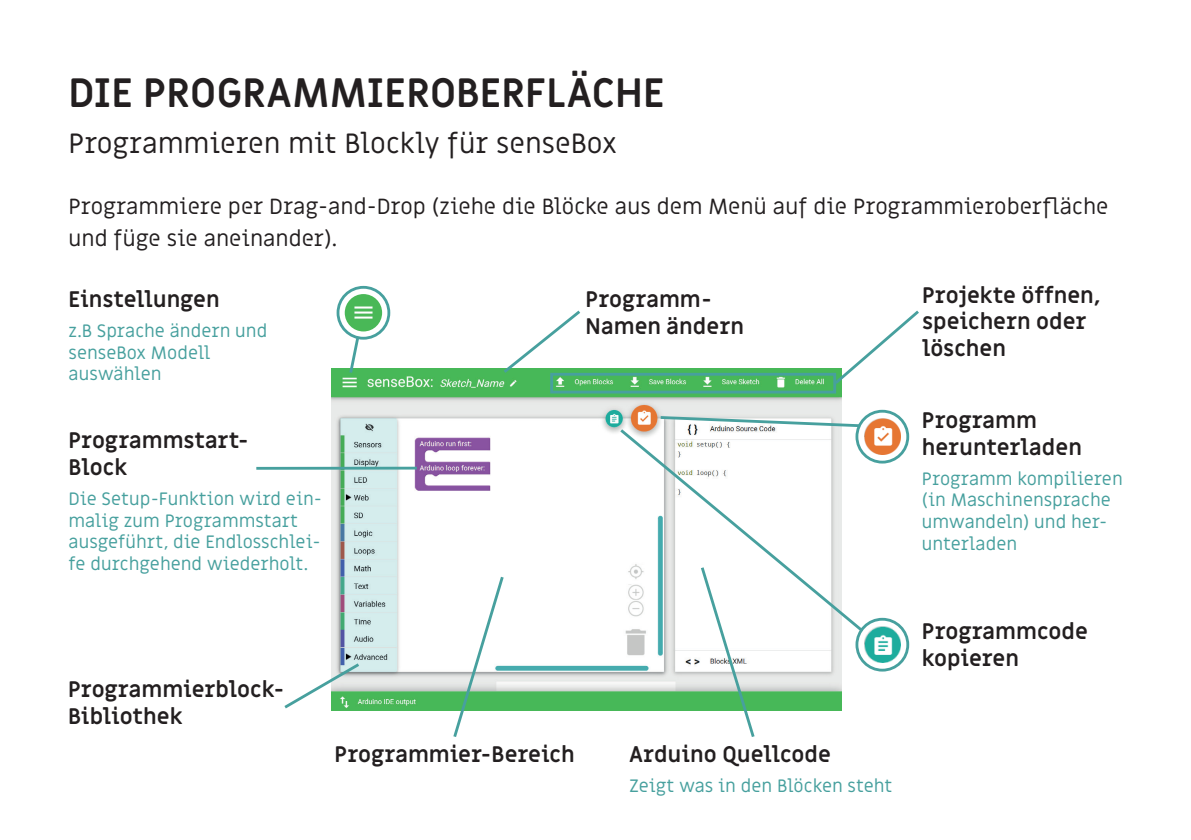
<style>
.page{position:relative;width:1191px;height:840px;background:#fff}
.page>*{position:absolute;margin:0;border:0;box-sizing:border-box;transform-origin:0 0}
.t1{font:700 40px "Miriam Libre";color:#231f20}
.t2{font:28px "Miriam Libre";color:#231f20}
.t3{font:700 22px/26.4px "Miriam Libre";color:#231f20}
.t4{font:22px/32px "Miriam Libre";color:#231f20}
.t5{font:18px/21.6px "Miriam Libre";color:#47a09e}
</style>
<div class="page">
<img style="left:332px;top:368px;width:509px;height:342px">
<hr style="left:256px;top:466px;width:161px;height:3px;background:#47a09e">
<svg style="left:284px;top:660px;width:78px;height:50px"></svg>
<svg style="left:344px;top:293px;width:39px;height:39px"></svg>
<div style="left:342px;top:292px;width:42px;height:41px;border:2px solid #fff;border-radius:50%"></div>
<svg style="left:500px;top:310px;width:83px;height:65px"></svg>
<svg style="left:347px;top:334px;width:14px;height:41px"></svg>
<svg style="left:831px;top:310px;width:88px;height:76px"></svg>
<svg style="left:657px;top:414px;width:206px;height:12px"></svg>
<svg style="left:617px;top:426px;width:249px;height:208px"></svg>
<svg style="left:451px;top:573px;width:55px;height:164px"></svg>
<svg style="left:698px;top:564px;width:58px;height:173px"></svg>
<div style="left:550px;top:372px;width:286px;height:21px;border:3px solid #47a09e"></div>
<img style="left:864px;top:418px;width:36px;height:36px">
<div style="left:855px;top:409px;width:54px;height:54px;border:3px solid #47a09e;border-radius:50%"></div>
<img style="left:864px;top:626px;width:36px;height:36px">
<div style="left:855px;top:617px;width:54px;height:54px;border:3px solid #47a09e;border-radius:50%"></div>
<img style="left:351px;top:300px;width:25px;height:25px">
<div style="left:336px;top:286px;width:54px;height:53px;border:3px solid #47a09e;border-radius:50%"></div>
<h1 class="t1" style="left:68px;top:69px;width:598px">DIE PROGRAMMIEROBERFLÄCHE</h1>
<h2 class="t2" style="left:68px;top:126px;width:550px">Programmieren mit Blockly für senseBox</h2>
<p class="t4" style="left:68px;top:191px;width:1041px">Programmiere per Drag-and-Drop (ziehe die Blöcke aus dem Menü auf die Programmieroberfläche und füge sie aneinander).</p>
<p class="t3" style="left:68px;top:286px;width:153px">Einstellungen</p>
<p class="t5" style="left:68px;top:320px;width:200px">z.B Sprache ändern und senseBox Modell auswählen</p>
<p class="t3" style="left:922px;top:282px;width:180px">Projekte öffnen, speichern oder löschen</p>
<p class="t3" style="left:585px;top:287px;width:160px">Programm-<br>Namen ändern</p>
<p class="t3" style="left:68px;top:428px;width:182px">Programmstart-<br>Block</p>
<p class="t5" style="left:68px;top:488px;width:255px">Die Setup-Funktion wird ein&shy;malig zum Programmstart ausgeführt, die Endlosschlei&shy;fe durchgehend wiederholt.</p>
<p class="t3" style="left:68px;top:676px;width:217px">Programmierblock-<br>Bibliothek</p>
<p class="t3" style="left:334px;top:741px;width:242px">Programmier-Bereich</p>
<p class="t3" style="left:629px;top:741px;width:203px">Arduino Quellcode</p>
<p class="t5" style="left:629px;top:774px;width:265px">Zeigt was in den Blöcken steht</p>
<p class="t3" style="left:921px;top:408px;width:162px">Programm herunterladen</p>
<p class="t5" style="left:921px;top:468px;width:202px">Programm kompilieren (in Maschinensprache umwandeln) und her&shy;unterladen</p>
<p class="t3" style="left:921px;top:618px;width:168px;line-height:27px">Programmcode kopieren</p>
</div>
